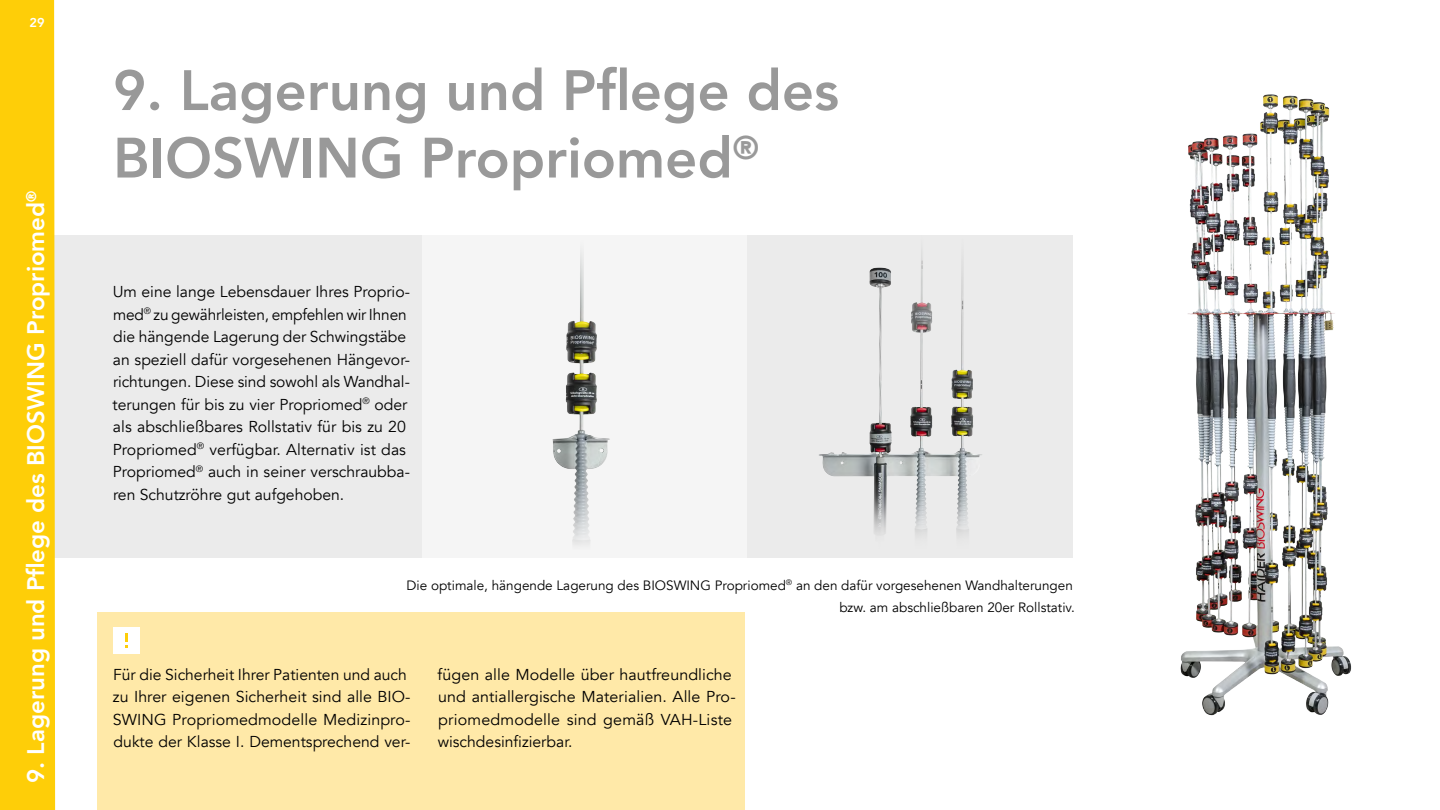
<style>
.page{position:relative;width:1440px;height:810px;background:#fff}
.page>*{position:absolute;margin:0;border:0;box-sizing:border-box;transform-origin:0 0}
.t1{font:800 56.25px/67.5px "Avenir LT Com";color:#999}
.t2{font:800 24px "Avenir LT Com";color:#fff}
.t3{font:15.75px/22.5px "Avenir LT Com";color:#000}
.t4{font:13.5px/22.5px "Avenir LT Com";color:#000;text-align:right}
.t5{font:800 12.75px "Avenir LT Com";color:#fff}
</style>
<div class="page">
<div style="left:0;top:236px;width:422px;height:322px;background:#ebebeb"></div>
<div style="left:422px;top:236px;width:326px;height:322px;background:#f5f5f5"></div>
<div style="left:747px;top:236px;width:326px;height:322px;background:#ebebeb"></div>
<div style="left:98px;top:612px;width:648px;height:198px;background:#ffe9a8"></div>
<div style="left:113px;top:627px;width:26px;height:27px;background:#fff"></div>
<svg style="left:125px;top:633px;width:3px;height:15px"></svg>
<img style="left:1180px;top:94px;width:172px;height:622px">
<img style="left:819px;top:251px;width:163px;height:285px">
<img style="left:552px;top:253px;width:58px;height:292px">
<div style="left:0;top:0;width:55px;height:810px;background:#fece08"></div>
<p class="t5" style="left:29px;top:15px;width:17px">29</p>
<h2 class="t2" style="left:22px;top:783px;width:594px;rotate:-90deg">9. Lagerung und Pflege des BIOSWING Propriomed<sup>®</sup></h2>
<h1 class="t1" style="left:113px;top:57px;width:728px">9. Lagerung und Pflege des<br>BIOSWING Propriomed<sup>®</sup></h1>
<p class="t3" style="left:112px;top:281px;width:299px">Um eine lange Lebensdauer Ihres Proprio&shy;med<sup>®</sup> zu gewährleisten, empfehlen wir Ihnen die hängende Lagerung der Schwingstäbe an speziell dafür vorgesehenen Hängevor&shy;richtungen. Diese sind sowohl als Wandhal&shy;terungen für bis zu vier Propriomed<sup>®</sup> oder als abschließbares Rollstativ für bis zu 20<br>Propriomed<sup>®</sup> verfügbar. Alternativ ist das Propriomed<sup>®</sup> auch in seiner verschraubba&shy;ren Schutzröhre gut aufgehoben.</p>
<p class="t4" style="left:407px;top:574px;width:670px">Die optimale, hängende Lagerung des BIOSWING Propriomed<sup>®</sup> an den dafür vorgesehenen Wandhalterungen bzw. am abschließbaren 20er Rollstativ.</p>
<p class="t3" style="left:113px;top:663px;width:299px">Für die Sicherheit Ihrer Patienten und auch zu Ihrer eigenen Sicherheit sind alle BIO-SWING Propriomedmodelle Medizinpro&shy;dukte der Klasse I. Dementsprechend ver-</p>
<p class="t3" style="left:438px;top:663px;width:300px">fügen alle Modelle über hautfreundliche und antiallergische Materialien. Alle Pro&shy;priomedmodelle sind gemäß VAH-Liste wischdesinfizierbar.</p>
</div>
